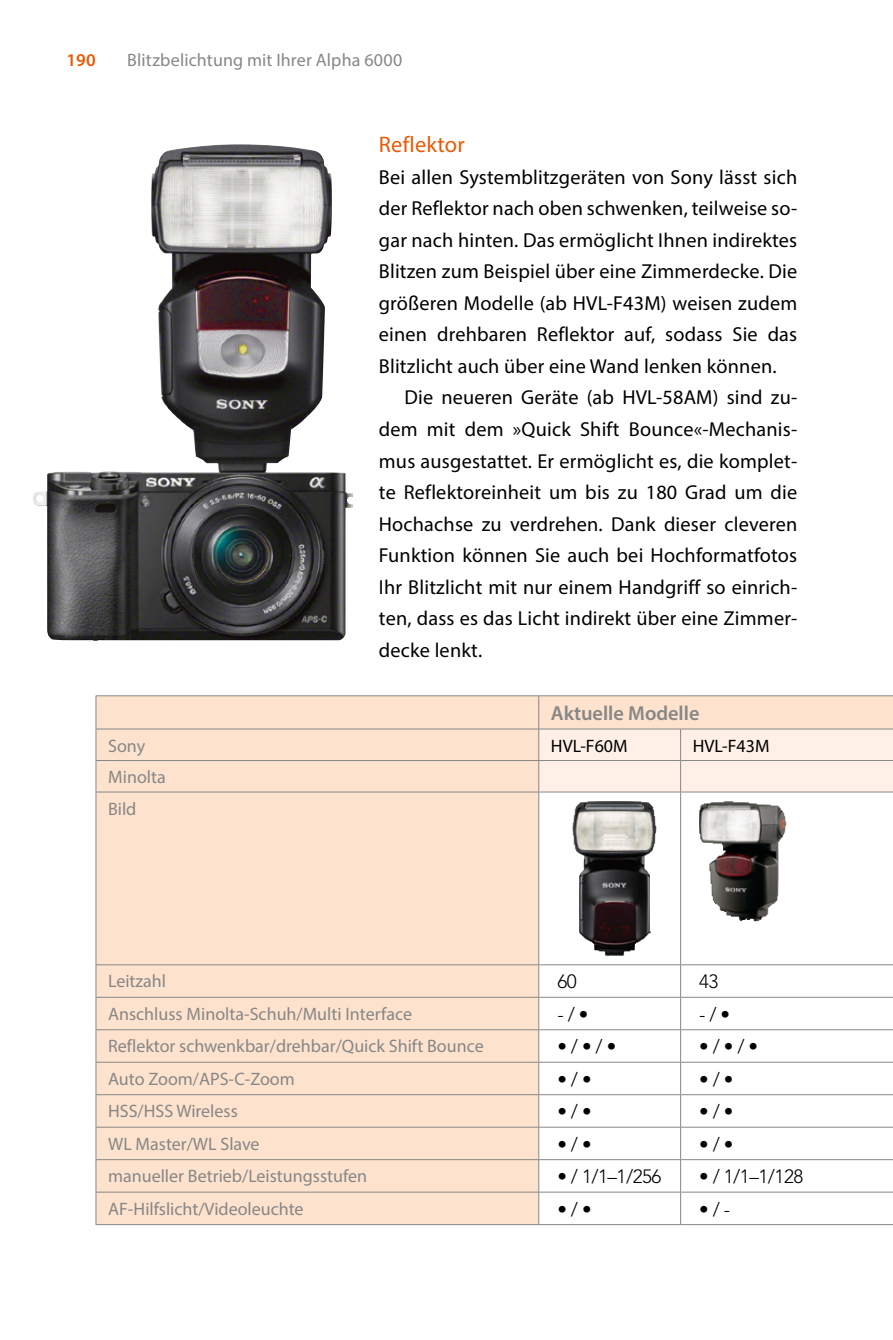
<style>
.page{position:relative;width:893px;height:1340px;background:#fff}
.page>*{position:absolute;margin:0;border:0;box-sizing:border-box;transform-origin:0 0}
.Überschrift_Ebene_4{font:22.5px "Myriad Pro";letter-spacing:.01em;color:#ea5a06}
.Fließtext_mit_Einzug{font:20.25px/31.5px "Myriad Pro";letter-spacing:.01em;color:#000;text-align:justify}
.Fließtext_ohne_Einzu{font:20.25px/31.5px "Myriad Pro";letter-spacing:.01em;color:#000;text-align:justify}
.Tabelle_Kopf{font:600 20.25px "Myriad Pro";color:#878786}
.Tabellenzelle_links{font:300 19.12px "Avenir LT Pro";letter-spacing:-.025em;color:#000}
.Tabelle_Kopf-2{font:18px "Myriad Pro";color:#878786}
.Tabelle_Körper{font:18px "Myriad Pro";color:#000}
.t1{font:600 18px "Myriad Pro";color:#ea5a06}
</style>
<div class="page">
<div style="left:97px;top:696px;width:796px;height:528px;background:#fde2ce"></div>
<div style="left:539px;top:729px;width:354px;height:62px;background:#fef0e7"></div>
<svg style="left:539px;top:792px;width:354px;height:432px"></svg>
<hr style="left:96px;top:695px;width:443px;height:1px;background:#878786">
<hr style="left:96px;top:696px;width:1px;height:32px;background:#878786">
<hr style="left:96px;top:728px;width:443px;height:1px;background:#878786">
<hr style="left:96px;top:729px;width:1px;height:31px;background:#878786">
<hr style="left:96px;top:760px;width:443px;height:1px;background:#878786">
<hr style="left:96px;top:760px;width:1px;height:31px;background:#878786">
<hr style="left:96px;top:791px;width:443px;height:1px;background:#878786">
<hr style="left:96px;top:792px;width:1px;height:172px;background:#878786">
<hr style="left:96px;top:964px;width:443px;height:1px;background:#878786">
<hr style="left:96px;top:965px;width:1px;height:32px;background:#878786">
<hr style="left:96px;top:996px;width:443px;height:1px;background:#878786">
<hr style="left:96px;top:997px;width:1px;height:32px;background:#878786">
<hr style="left:96px;top:1029px;width:443px;height:1px;background:#878786">
<hr style="left:96px;top:1030px;width:1px;height:31px;background:#878786">
<hr style="left:96px;top:1061px;width:443px;height:1px;background:#878786">
<hr style="left:96px;top:1062px;width:1px;height:32px;background:#878786">
<hr style="left:96px;top:1094px;width:443px;height:1px;background:#878786">
<hr style="left:96px;top:1094px;width:1px;height:32px;background:#878786">
<hr style="left:96px;top:1126px;width:443px;height:1px;background:#878786">
<hr style="left:96px;top:1127px;width:1px;height:32px;background:#878786">
<hr style="left:96px;top:1159px;width:443px;height:1px;background:#878786">
<hr style="left:96px;top:1159px;width:1px;height:32px;background:#878786">
<hr style="left:96px;top:1191px;width:443px;height:1px;background:#878786">
<hr style="left:96px;top:1192px;width:1px;height:32px;background:#878786">
<hr style="left:96px;top:1224px;width:443px;height:1px;background:#878786">
<hr style="left:539px;top:695px;width:142px;height:1px;background:#878786">
<hr style="left:538px;top:696px;width:1px;height:32px;background:#878786">
<hr style="left:681px;top:695px;width:212px;height:1px;background:#878786">
<hr style="left:539px;top:728px;width:142px;height:1px;background:#878786">
<hr style="left:538px;top:729px;width:1px;height:31px;background:#878786">
<hr style="left:539px;top:760px;width:142px;height:1px;background:#878786">
<hr style="left:538px;top:760px;width:1px;height:31px;background:#878786">
<hr style="left:539px;top:791px;width:142px;height:1px;background:#878786">
<hr style="left:538px;top:792px;width:1px;height:172px;background:#878786">
<hr style="left:539px;top:964px;width:142px;height:1px;background:#878786">
<hr style="left:538px;top:965px;width:1px;height:32px;background:#878786">
<hr style="left:539px;top:996px;width:142px;height:1px;background:#878786">
<hr style="left:538px;top:997px;width:1px;height:32px;background:#878786">
<hr style="left:539px;top:1029px;width:142px;height:1px;background:#878786">
<hr style="left:538px;top:1030px;width:1px;height:31px;background:#878786">
<hr style="left:539px;top:1061px;width:142px;height:1px;background:#878786">
<hr style="left:538px;top:1062px;width:1px;height:32px;background:#878786">
<hr style="left:539px;top:1094px;width:142px;height:1px;background:#878786">
<hr style="left:538px;top:1094px;width:1px;height:32px;background:#878786">
<hr style="left:539px;top:1126px;width:142px;height:1px;background:#878786">
<hr style="left:538px;top:1127px;width:1px;height:32px;background:#878786">
<hr style="left:539px;top:1159px;width:142px;height:1px;background:#878786">
<hr style="left:538px;top:1159px;width:1px;height:32px;background:#878786">
<hr style="left:539px;top:1191px;width:142px;height:1px;background:#878786">
<hr style="left:538px;top:1192px;width:1px;height:32px;background:#878786">
<hr style="left:539px;top:1224px;width:142px;height:1px;background:#878786">
<hr style="left:681px;top:728px;width:212px;height:1px;background:#878786">
<hr style="left:680px;top:729px;width:1px;height:31px;background:#878786">
<hr style="left:681px;top:760px;width:212px;height:1px;background:#878786">
<hr style="left:680px;top:760px;width:1px;height:31px;background:#878786">
<hr style="left:681px;top:791px;width:212px;height:1px;background:#878786">
<hr style="left:680px;top:792px;width:1px;height:172px;background:#878786">
<hr style="left:681px;top:964px;width:212px;height:1px;background:#878786">
<hr style="left:680px;top:965px;width:1px;height:32px;background:#878786">
<hr style="left:681px;top:996px;width:212px;height:1px;background:#878786">
<hr style="left:680px;top:997px;width:1px;height:32px;background:#878786">
<hr style="left:681px;top:1029px;width:212px;height:1px;background:#878786">
<hr style="left:680px;top:1030px;width:1px;height:31px;background:#878786">
<hr style="left:681px;top:1061px;width:212px;height:1px;background:#878786">
<hr style="left:680px;top:1062px;width:1px;height:32px;background:#878786">
<hr style="left:681px;top:1094px;width:212px;height:1px;background:#878786">
<hr style="left:680px;top:1094px;width:1px;height:32px;background:#878786">
<hr style="left:681px;top:1126px;width:212px;height:1px;background:#878786">
<hr style="left:680px;top:1127px;width:1px;height:32px;background:#878786">
<hr style="left:681px;top:1159px;width:212px;height:1px;background:#878786">
<hr style="left:680px;top:1159px;width:1px;height:32px;background:#878786">
<hr style="left:681px;top:1191px;width:212px;height:1px;background:#878786">
<hr style="left:680px;top:1192px;width:1px;height:32px;background:#878786">
<hr style="left:681px;top:1224px;width:212px;height:1px;background:#878786">
<img style="left:572px;top:801px;width:84px;height:154px">
<img style="left:699px;top:801px;width:87px;height:120px">
<img style="left:33px;top:150px;width:320px;height:490px">
<p class="t1" style="left:66px;top:48px;width:31px">190</p>
<p class="Tabelle_Kopf-2" style="left:127px;top:48px;width:277px">Blitzbelichtung mit Ihrer Alpha 6000</p>
<p class="Überschrift_Ebene_4" style="left:379px;top:131px;width:87px">Reflektor</p>
<p class="Fließtext_ohne_Einzu" style="left:379px;top:161px;width:420px">Bei allen Systemblitzgeräten von Sony lässt sich der Reflektor nach oben schwenken, teilweise so&shy;gar nach hinten. Das ermöglicht Ihnen indirektes Blitzen zum Beispiel über eine Zimmerdecke. Die größeren Modelle (ab HVL-F43M) weisen zudem einen drehbaren Reflektor auf, sodass Sie das Blitzlicht auch über eine Wand lenken können.</p>
<p class="Fließtext_mit_Einzug" style="left:379px;top:381px;width:420px;text-indent:26px">Die neueren Geräte (ab HVL-58AM) sind zu&shy;dem mit dem »Quick Shift Bounce«-Mechanis&shy;mus ausgestattet. Er ermöglicht es, die komplet&shy;te Reflektoreinheit um bis zu 180 Grad um die Hochachse zu verdrehen. Dank dieser cleveren Funktion können Sie auch bei Hochformatfotos Ihr Blitzlicht mit nur einem Handgriff so einrich&shy;ten, dass es das Licht indirekt über eine Zimmer&shy;decke lenkt.</p>
<p class="Tabelle_Kopf" style="left:551px;top:700px;width:150px">Aktuelle Modelle</p>
<p class="Tabelle_Kopf-2" style="left:108px;top:734px;width:39px">Sony</p>
<p class="Tabelle_Körper" style="left:551px;top:734px;width:78px">HVL-F60M</p>
<p class="Tabelle_Körper" style="left:693px;top:734px;width:78px">HVL-F43M</p>
<p class="Tabelle_Kopf-2" style="left:108px;top:766px;width:59px">Minolta</p>
<p class="Tabelle_Kopf-2" style="left:108px;top:797px;width:30px">Bild</p>
<p class="Tabelle_Kopf-2" style="left:108px;top:970px;width:60px">Leitzahl</p>
<p class="Tabellenzelle_links" style="left:557px;top:970px;width:21px">60</p>
<p class="Tabellenzelle_links" style="left:699px;top:970px;width:21px">43</p>
<p class="Tabelle_Kopf-2" style="left:108px;top:1002px;width:305px">Anschluss Minolta-Schuh/Multi Interface</p>
<p class="Tabellenzelle_links" style="left:557px;top:1002px;width:33px">- / •</p>
<p class="Tabellenzelle_links" style="left:699px;top:1002px;width:33px">- / •</p>
<p class="Tabelle_Kopf-2" style="left:108px;top:1035px;width:377px">Reflektor schwenkbar/drehbar/Quick Shift Bounce</p>
<p class="Tabellenzelle_links" style="left:557px;top:1035px;width:60px">• / • / •</p>
<p class="Tabellenzelle_links" style="left:699px;top:1035px;width:60px">• / • / •</p>
<p class="Tabelle_Kopf-2" style="left:108px;top:1067px;width:188px">Auto Zoom/APS-C-Zoom</p>
<p class="Tabellenzelle_links" style="left:557px;top:1067px;width:36px">• / •</p>
<p class="Tabellenzelle_links" style="left:699px;top:1067px;width:36px">• / •</p>
<p class="Tabelle_Kopf-2" style="left:108px;top:1100px;width:131px">HSS/HSS Wireless</p>
<p class="Tabellenzelle_links" style="left:557px;top:1100px;width:36px">• / •</p>
<p class="Tabellenzelle_links" style="left:699px;top:1100px;width:36px">• / •</p>
<p class="Tabelle_Kopf-2" style="left:108px;top:1132px;width:153px">WL Master/WL Slave</p>
<p class="Tabellenzelle_links" style="left:557px;top:1132px;width:36px">• / •</p>
<p class="Tabellenzelle_links" style="left:699px;top:1132px;width:36px">• / •</p>
<p class="Tabelle_Kopf-2" style="left:108px;top:1164px;width:260px">manueller Betrieb/Leistungsstufen</p>
<p class="Tabellenzelle_links" style="left:557px;top:1165px;width:106px">• / 1/1–1/256</p>
<p class="Tabellenzelle_links" style="left:699px;top:1165px;width:106px">• / 1/1–1/128</p>
<p class="Tabelle_Kopf-2" style="left:108px;top:1197px;width:197px">AF-Hilfslicht/Videoleuchte</p>
<p class="Tabellenzelle_links" style="left:557px;top:1197px;width:36px">• / •</p>
<p class="Tabellenzelle_links" style="left:699px;top:1197px;width:33px">• / -</p>
</div>
